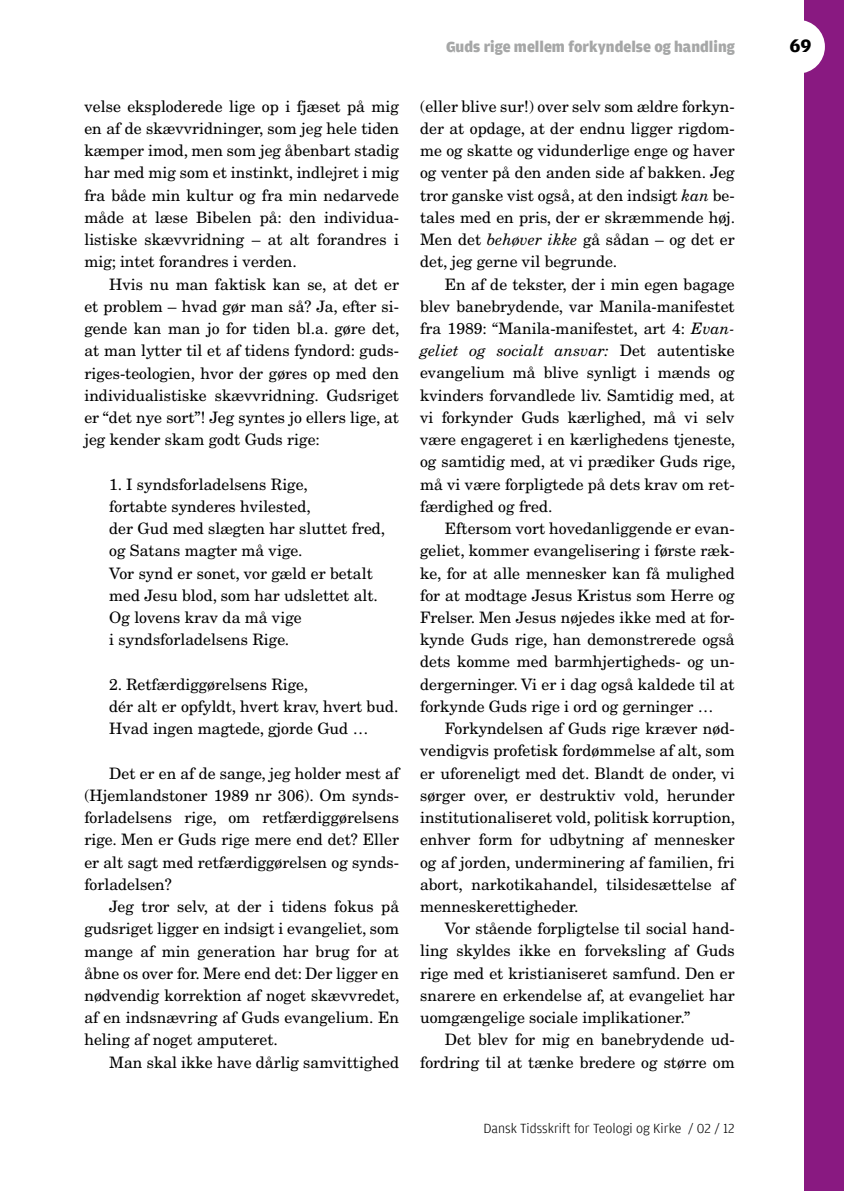
<style>
.page{position:relative;width:844px;height:1191px;background:#fff}
.page>*{position:absolute;margin:0;border:0;box-sizing:border-box;transform-origin:0 0}
.t1{font:700 19.25px "Amplitude";color:#000}
.t2{font:15.75px/22.2px "New Century Schlbk";color:#000;text-align:justify}
.t3{font:900 15.75px "Amplitude";color:#a6a7a7}
.t4{font:300 14px "Amplitude";color:#000}
.s1{font-style:italic}
</style>
<div class="page">
<div style="left:804px;top:0;width:39px;height:1191px;background:#891981"></div>
<div style="left:771px;top:20px;width:53px;height:54px;background:#fff;border-radius:50%"></div>
<p class="t2" style="left:84px;top:95px;width:316px">velse eksploderede lige op i fjæset på mig en af de skævvridninger, som jeg hele tiden kæmper imod, men som jeg åbenbart stadig har med mig som et instinkt, indlejret i mig fra både min kultur og fra min nedarvede måde at læse Bibelen på: den individua&shy;listiske skævvridning – at alt forandres i mig; intet forandres i verden.</p>
<p class="t2" style="left:84px;top:273px;width:316px;text-indent:25px">Hvis nu man faktisk kan se, at det er et problem – hvad gør man så? Ja, efter si&shy;gende kan man jo for tiden bl.a. gøre det, at man lytter til et af tidens fyndord: guds&shy;riges-teologien, hvor der gøres op med den individualistiske skævvridning. Gudsriget er “det nye sort”! Jeg syntes jo ellers lige, at jeg kender skam godt Guds rige:</p>
<p class="t2" style="left:109px;top:473px;width:277px;text-align:left">1. I syndsforladelsens Rige,<br>fortabte synderes hvilested,<br>der Gud med slægten har sluttet fred, og Satans magter må vige.<br>Vor synd er sonet, vor gæld er betalt med Jesu blod, som har udslettet alt.<br>Og lovens krav da må vige<br>i syndsforladelsens Rige.</p>
<p class="t2" style="left:109px;top:673px;width:290px;text-align:left">2. Retfærdiggørelsens Rige,<br>dér alt er opfyldt, hvert krav, hvert bud.<br>Hvad ingen magtede, gjorde Gud …</p>
<p class="t2" style="left:84px;top:762px;width:316px;text-indent:25px">Det er en af de sange, jeg holder mest af (Hjemlandstoner 1989 nr 306). Om synds&shy;forladelsens rige, om retfærdiggørelsens rige. Men er Guds rige mere end det? Eller er alt sagt med retfærdiggørelsen og synds&shy;forladelsen?</p>
<p class="t2" style="left:84px;top:895px;width:317px;text-indent:25px">Jeg tror selv, at der i tidens fokus på gudsriget ligger en indsigt i evangeliet, som mange af min generation har brug for at åbne os over for. Mere end det: Der ligger en nødvendig korrektion af noget skævvredet, af en indsnævring af Guds evangelium. En heling af noget amputeret.</p>
<p class="t2" style="left:109px;top:1051px;width:291px">Man skal ikke have dårlig samvittighed</p>
<p class="t3" style="left:446px;top:38px;width:290px">Guds rige mellem forkyndelse og handling</p>
<p class="t1" style="left:789px;top:35px;width:24px">69</p>
<p class="t2" style="left:420px;top:95px;width:316px">(eller blive sur!) over selv som ældre forkyn&shy;der at opdage, at der endnu ligger rigdom&shy;me og skatte og vidunderlige enge og haver og venter på den anden side af bakken. Jeg tror ganske vist også, at den indsigt <span class="s1">kan</span> be&shy;tales med en pris, der er skræmmende høj.<br>Men det <span class="s1">behøver ikke</span> gå sådan – og det er det, jeg gerne vil begrunde.</p>
<p class="t2" style="left:420px;top:273px;width:317px;text-indent:25px">En af de tekster, der i min egen bagage blev banebrydende, var Manila-manifestet fra 1989: “Manila-manifestet, art 4: <span class="s1">Evan&shy;geliet og socialt ansvar:</span> Det autentiske evangelium må blive synligt i mænds og kvinders forvandlede liv. Samtidig med, at vi forkynder Guds kærlighed, må vi selv være engageret i en kærlighedens tjeneste, og samtidig med, at vi prædiker Guds rige, må vi være forpligtede på dets krav om ret&shy;færdighed og fred.</p>
<p class="t2" style="left:420px;top:517px;width:316px;text-indent:25px">Eftersom vort hovedanliggende er evan&shy;geliet, kommer evangelisering i første ræk&shy;ke, for at alle mennesker kan få mulighed for at modtage Jesus Kristus som Herre og Frelser. Men Jesus nøjedes ikke med at for&shy;kynde Guds rige, han demonstrerede også dets komme med barmhjertigheds- og un&shy;dergerninger. Vi er i dag også kaldede til at forkynde Guds rige i ord og gerninger …</p>
<p class="t2" style="left:420px;top:717px;width:316px;text-indent:25px">Forkyndelsen af Guds rige kræver nød&shy;vendigvis profetisk fordømmelse af alt, som er uforeneligt med det. Blandt de onder, vi sørger over, er destruktiv vold, herunder institutionaliseret vold, politisk korruption, enhver form for udbytning af mennesker og af jorden, underminering af familien, fri abort, narkotikahandel, tilsidesættelse af menneskerettigheder.</p>
<p class="t2" style="left:420px;top:917px;width:316px;text-indent:25px">Vor stående forpligtelse til social hand&shy;ling skyldes ikke en forveksling af Guds rige med et kristianiseret samfund. Den er snarere en erkendelse af, at evangeliet har uomgængelige sociale implikationer.”</p>
<p class="t2" style="left:420px;top:1028px;width:316px;text-align:right">Det blev for mig en banebrydende ud&shy;fordring til at tænke bredere og større om</p>
<p class="t4" style="left:483px;top:1120px;width:253px">Dansk Tidsskrift for Teologi og Kirke / 02 / 12</p>
</div>
